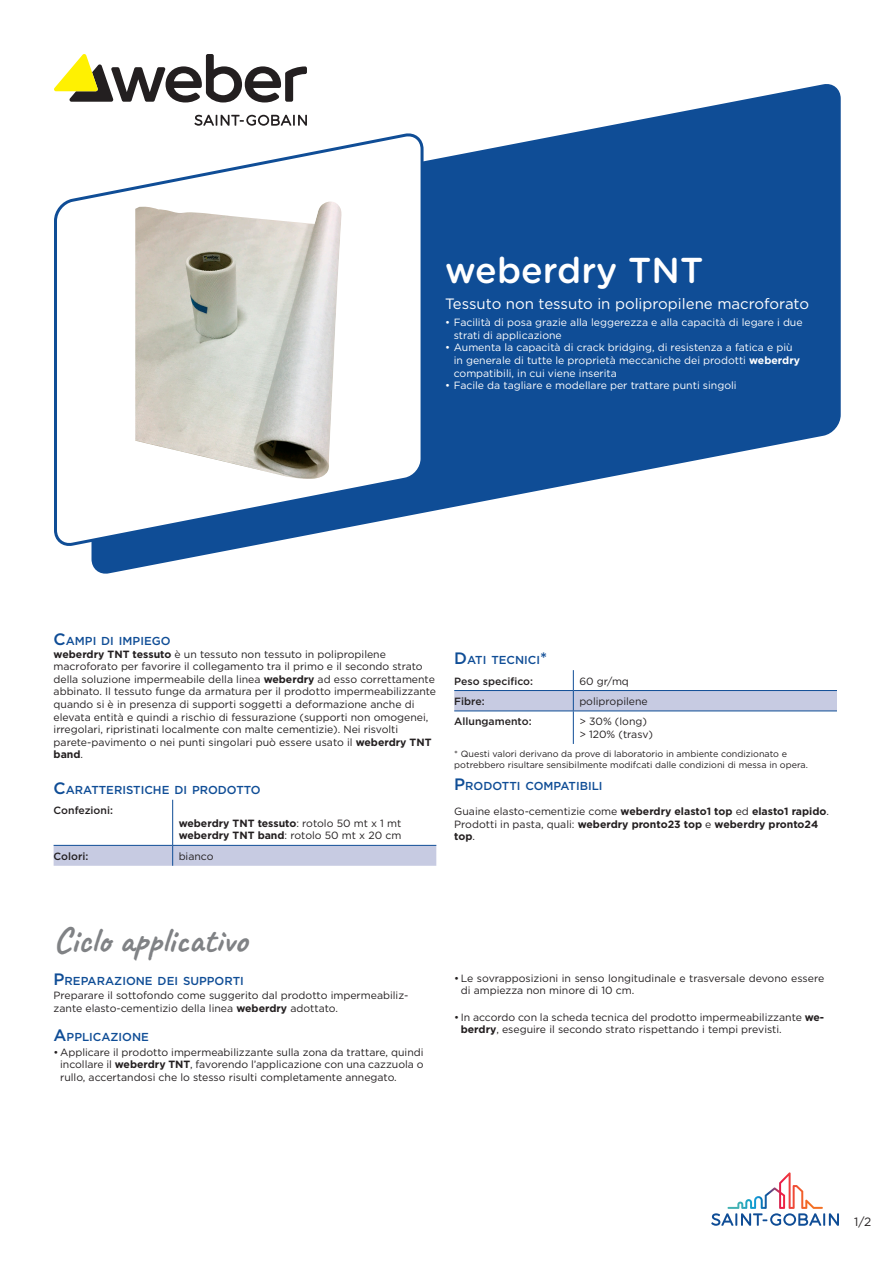
<style>
.page{position:relative;width:893px;height:1263px;background:#fff}
.page>*{position:absolute;margin:0;border:0;box-sizing:border-box;transform-origin:0 0}
.Main_Title_Brush{font:700 36px "Caveat";color:#808285}
.product_name{font:500 36px "Gotham Rounded";color:#fff}
.Product_description{font:15px "Gotham";color:#fff}
.t1{font:12px "Gotham";color:#231f20}
.header_1{font:500 11.55px "Gotham";color:#0f4d96}
.level__header{font:500 11.55px "Gotham";color:#0f4d96}
.Attribute_Longname{font:500 11.55px "Gotham";color:#0f4d96}
.LongName{font:500 11.55px "Gotham";color:#0f4d96}
.Value{font:10.5px/12.6px "Gotham";color:#231f20}
.t2{font:10.5px/12.6px "Gotham";color:#fff}
.texte_courant{font:700 10.5px/12.6px "Gotham";color:#231f20}
.level__text{font:10.5px/12.6px "Gotham";color:#231f20}
.column_2{font:700 10.5px/12.6px "Gotham";color:#231f20}
.column_1{font:500 10.5px "Gotham";color:#231f20}
.column_2-2{font:10.5px/12.6px "Gotham";color:#231f20}
.Attribute_foonote{font:9px/10.8px "Gotham";color:#231f20}
.s1{font-weight:700}
.s2{font-size:16.5px}
.s3{font-weight:400}
</style>
<div class="page">
<svg style="left:92px;top:84px;width:749px;height:490px;fill:#0f4d96"></svg>
<svg style="left:194px;top:115px;width:113px;height:11px"></svg>
<svg style="left:54px;top:54px;width:253px;height:48px"></svg>
<svg style="left:711px;top:1172px;width:128px;height:54px"></svg>
<svg style="left:54px;top:133px;width:371px;height:413px"></svg>
<img style="left:135px;top:202px;width:207px;height:277px">
<hr style="left:172px;top:800px;width:1px;height:45px;background:#0f4d96">
<svg style="left:54px;top:845px;width:382px;height:21px"></svg>
<svg style="left:454px;top:670px;width:383px;height:40px"></svg>
<hr style="left:454px;top:710px;width:119px;height:1px;background:#0f4d96">
<hr style="left:573px;top:710px;width:264px;height:1px;background:#0f4d96">
<hr style="left:573px;top:711px;width:1px;height:33px;background:#0f4d96">
<p class="product_name" style="left:445px;top:244px;width:260px">weberdry TNT</p>
<p class="Product_description" style="left:445px;top:294px;width:365px">Tessuto non tessuto in polipropilene macroforato</p>
<p class="t2" style="left:454px;top:316px;width:350px;text-indent:-9px">• Facilità di posa grazie alla leggerezza e alla capacità di legare i due strati di applicazione</p>
<p class="t2" style="left:454px;top:341px;width:348px;text-indent:-9px">• Aumenta la capacità di crack bridging, di resistenza a fatica e più in generale di tutte le proprietà meccaniche dei prodotti <span class="s1">weberdry </span>compatibili, in cui viene inserita</p>
<p class="t2" style="left:445px;top:379px;width:293px">• Facile da tagliare e modellare per trattare punti singoli</p>
<p class="LongName" style="left:54px;top:633px;width:118px"><span class="s2">C</span>AMPI DI IMPIEGO</p>
<p class="Value" style="left:54px;top:647px;width:384px"><span class="s1">weberdry TNT tessuto</span> è un tessuto non tessuto in polipropilene macroforato per favorire il collegamento tra il primo e il secondo strato della soluzione impermeabile della linea <span class="s1">weberdry</span> ad esso correttamente abbinato. Il tessuto funge da armatura per il prodotto impermeabilizzante quando si è in presenza di supporti soggetti a deformazione anche di elevata entità e quindi a rischio di fessurazione (supporti non omogenei, irregolari, ripristinati localmente con malte cementizie). Nei risvolti parete-pavimento o nei punti singolari può essere usato il <span class="s1">weberdry TNT band</span>.</p>
<p class="header_1" style="left:54px;top:782px;width:209px"><span class="s2">C</span>ARATTERISTICHE DI PRODOTTO</p>
<p class="column_1" style="left:54px;top:803px;width:61px">Confezioni:</p>
<p class="column_2" style="left:179px;top:817px;width:224px">weberdry TNT tessuto<span class="s3">: rotolo 50 mt x 1 mt </span>weberdry TNT band<span class="s3">: rotolo 50 mt x 20 cm</span></p>
<p class="column_1" style="left:54px;top:849px;width:36px">Colori:</p>
<p class="column_2-2" style="left:179px;top:849px;width:36px">bianco</p>
<p class="header_1" style="left:454px;top:652px;width:94px"><span class="s2">D</span>ATI TECNICI<span class="s2">*</span></p>
<p class="column_1" style="left:454px;top:674px;width:80px">Peso specifico:</p>
<p class="column_2-2" style="left:579px;top:674px;width:51px">60 gr/mq</p>
<p class="column_1" style="left:454px;top:694px;width:32px">Fibre:</p>
<p class="column_2-2" style="left:579px;top:695px;width:70px">polipropilene</p>
<p class="column_1" style="left:454px;top:715px;width:79px">Allungamento:</p>
<p class="column_2-2" style="left:579px;top:715px;width:75px">&gt; 30% (long) &gt; 120% (trasv)</p>
<p class="Attribute_foonote" style="left:454px;top:748px;width:355px">* Questi valori derivano da prove di laboratorio in ambiente condizionato e potrebbero risultare sensibilmente modifcati dalle condizioni di messa in opera.</p>
<p class="Attribute_Longname" style="left:454px;top:778px;width:150px"><span class="s2">P</span>RODOTTI COMPATIBILI</p>
<p class="texte_courant" style="left:454px;top:805px;width:376px"><span class="s3">Guaine elasto-cementizie come</span> weberdry elasto1 top <span class="s3">ed</span> elasto1 rapido<span class="s3">.<br>Prodotti in pasta, quali:</span> weberdry pronto23 top <span class="s3">e</span> weberdry pronto24 top<span class="s3">.</span></p>
<p class="Main_Title_Brush" style="left:54px;top:918px;width:195px">Ciclo applicativo</p>
<p class="level__header" style="left:54px;top:973px;width:192px"><span class="s2">P</span>REPARAZIONE DEI SUPPORTI</p>
<p class="level__text" style="left:54px;top:989px;width:356px">Preparare il sottofondo come suggerito dal prodotto impermeabiliz&shy;zante elasto-cementizio della linea <span class="s1">weberdry</span> adottato.</p>
<p class="level__header" style="left:54px;top:1030px;width:97px"><span class="s2">A</span>PPLICAZIONE</p>
<p class="Value" style="left:60px;top:1045px;width:365px;text-align:justify;text-indent:-7px">•Applicare il prodotto impermeabilizzante sulla zona da trattare, quindi incollare il <span class="s1">weberdry TNT</span>, favorendo l’applicazione con una cazzuola o rullo, accertandosi che lo stesso risulti completamente annegato.</p>
<p class="Value" style="left:461px;top:971px;width:365px;text-indent:-7px">•Le sovrapposizioni in senso longitudinale e trasversale devono essere di ampiezza non minore di 10 cm.</p>
<p class="Value" style="left:461px;top:1010px;width:365px;text-indent:-7px">• In accordo con la scheda tecnica del prodotto impermeabilizzante <span class="s1">we&shy;berdry</span>, eseguire il secondo strato rispettando i tempi previsti.</p>
<p class="t1" style="left:854px;top:1214px;width:19px">1/2</p>
</div>
